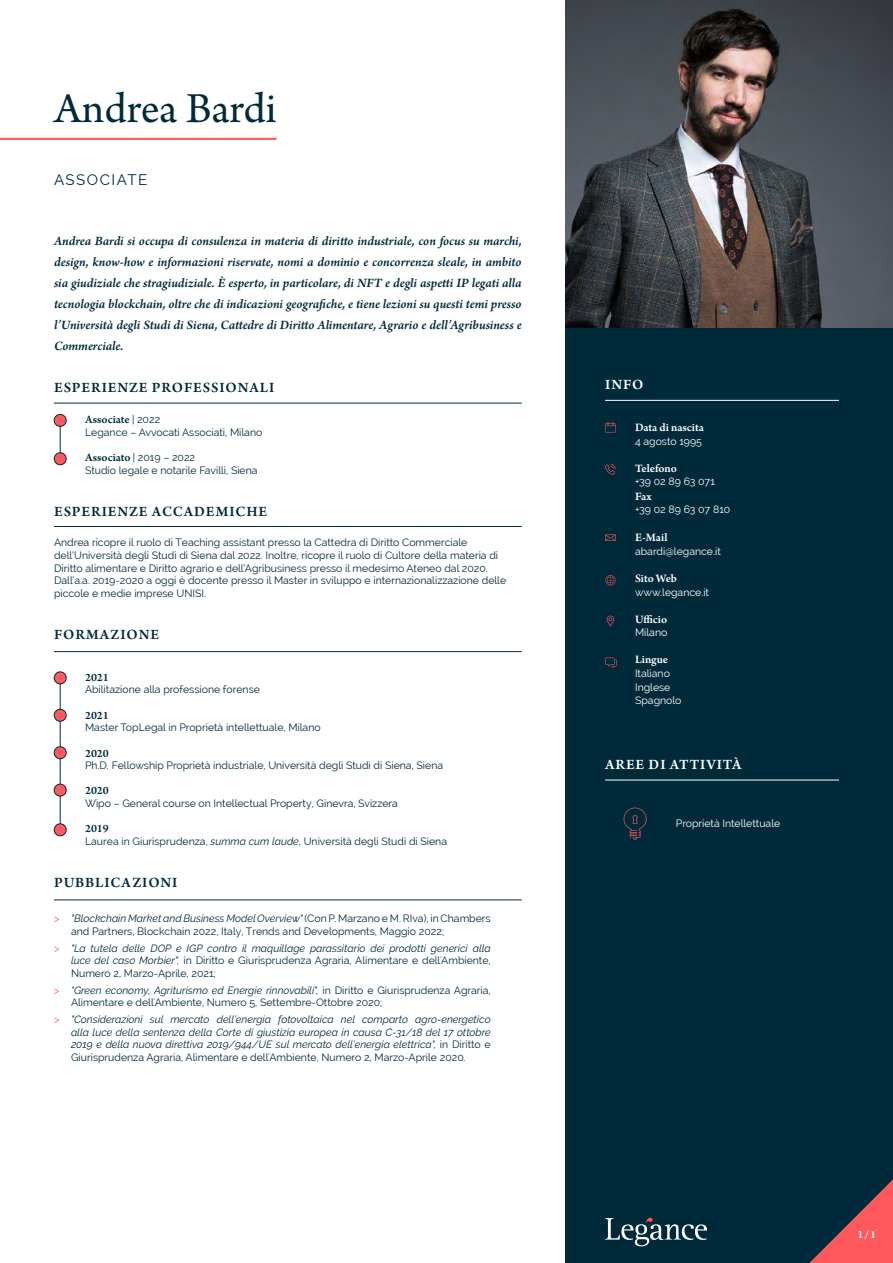
<style>
.page{position:relative;width:893px;height:1263px;background:#fff}
.page>*{position:absolute;margin:0;border:0;box-sizing:border-box;transform-origin:0 0}
.t1{font:45px "Arno Pro";letter-spacing:-.005em;color:#002a3a}
.t2{font:600 15px "Arno Pro";letter-spacing:.06em;color:#002a3a}
.t3{font:600 15px "Arno Pro";letter-spacing:.06em;color:#fff}
.t4{font:15px "Raleway";letter-spacing:.1em;color:#002a3a}
.t5{font:italic 600 13.5px/21px "Arno Pro";color:#002a3a;text-align:justify}
.t6{font:600 12px "Arno Pro";color:#fff}
.t7{font:600 12px "Arno Pro";color:#002a3a}
.t8{font:10.5px/12.6px "Raleway";color:#002a3a}
.t9{font:italic 10.5px/12.6px "Raleway";color:#002a3a;text-align:justify}
.t10{font:10.5px/13.5px "Raleway";color:#fff}
.s1{font-family:"Raleway";font-weight:400;font-size:10.5px}
.s2{font-family:"Arno Pro";font-weight:600;font-size:12px}
.s3{font-style:italic}
.s4{color:#ff585d}
.s5{font-style:normal;color:#ff585d}
.s6{font-style:normal}
</style>
<div class="page">
<div style="left:566px;top:0;width:327px;height:1263px;background:#002a3a"></div>
<svg style="left:607px;top:616px;width:7px;height:10px"></svg>
<svg style="left:605px;top:534px;width:11px;height:7px"></svg>
<svg style="left:605px;top:464px;width:11px;height:11px"></svg>
<svg style="left:605px;top:575px;width:11px;height:10px"></svg>
<svg style="left:605px;top:422px;width:11px;height:10px"></svg>
<svg style="left:605px;top:658px;width:12px;height:10px"></svg>
<hr style="left:605px;top:400px;width:234px;height:1px;background:#fff">
<hr style="left:605px;top:780px;width:234px;height:1px;background:#fff">
<hr style="left:0;top:138px;width:277px;height:2px;background:#ff585d">
<hr style="left:60px;top:420px;width:1px;height:39px;background:#002a3a">
<hr style="left:60px;top:678px;width:1px;height:154px;background:#002a3a">
<hr style="left:54px;top:403px;width:468px;height:1px;background:#002a3a">
<hr style="left:54px;top:526px;width:468px;height:1px;background:#002a3a">
<hr style="left:54px;top:651px;width:468px;height:1px;background:#002a3a">
<div style="left:54px;top:414px;width:12px;height:12px;background:#ff585d;border-radius:50%"></div>
<div style="left:54px;top:414px;width:12px;height:13px;border:1px solid #002a3a;border-radius:50%"></div>
<div style="left:54px;top:672px;width:12px;height:12px;background:#ff585d;border-radius:50%"></div>
<div style="left:54px;top:672px;width:12px;height:12px;border:1px solid #002a3a;border-radius:50%"></div>
<div style="left:54px;top:453px;width:12px;height:12px;background:#ff585d;border-radius:50%"></div>
<div style="left:54px;top:453px;width:12px;height:12px;border:1px solid #002a3a;border-radius:50%"></div>
<div style="left:54px;top:709px;width:12px;height:12px;background:#ff585d;border-radius:50%"></div>
<div style="left:54px;top:709px;width:12px;height:12px;border:1px solid #002a3a;border-radius:50%"></div>
<div style="left:54px;top:747px;width:12px;height:12px;background:#ff585d;border-radius:50%"></div>
<div style="left:54px;top:746px;width:12px;height:13px;border:1px solid #002a3a;border-radius:50%"></div>
<div style="left:54px;top:784px;width:12px;height:12px;background:#ff585d;border-radius:50%"></div>
<div style="left:54px;top:784px;width:12px;height:12px;border:1px solid #002a3a;border-radius:50%"></div>
<div style="left:54px;top:824px;width:12px;height:12px;background:#ff585d;border-radius:50%"></div>
<div style="left:54px;top:824px;width:12px;height:12px;border:1px solid #002a3a;border-radius:50%"></div>
<svg style="left:624px;top:808px;width:22px;height:32px"></svg>
<img style="left:566px;top:0;width:327px;height:327px">
<hr style="left:54px;top:900px;width:468px;height:1px;background:#002a3a">
<svg style="left:605px;top:1218px;width:102px;height:28px"></svg>
<svg style="left:809px;top:1179px;width:84px;height:84px"></svg>
<h1 class="t1" style="left:54px;top:83px;width:224px">Andrea Bardi</h1>
<h2 class="t4" style="left:54px;top:171px;width:95px">ASSOCIATE</h2>
<p class="t5" style="left:54px;top:231px;width:469px">Andrea Bardi si occupa di consulenza in materia di diritto industriale, con focus su marchi, design, know-how e informazioni riservate, nomi a dominio e concorrenza sleale, in ambito sia giudiziale che stragiudiziale. È esperto, in particolare, di NFT e degli aspetti IP legati alla tecnologia blockchain, oltre che di indicazioni geografiche, e tiene lezioni su questi temi presso l’Università degli Studi di Siena, Cattedre di Diritto Alimentare, Agrario e dell’Agribusiness e Commerciale.</p>
<h2 class="t2" style="left:54px;top:379px;width:222px">ESPERIENZE PROFESSIONALI</h2>
<p class="t7" style="left:85px;top:412px;width:77px">Associate <span class="s1">| 2022</span></p>
<p class="t8" style="left:85px;top:426px;width:179px">Legance – Avvocati Associati, Milano</p>
<p class="t8" style="left:85px;top:451px;width:174px"><span class="s2">Associato</span> | 2019 – 2022<br>Studio legale e notarile Favilli, Siena</p>
<h2 class="t2" style="left:54px;top:502px;width:215px">ESPERIENZE ACCADEMICHE</h2>
<p class="t8" style="left:54px;top:536px;width:454px">Andrea ricopre il ruolo di Teaching assistant presso la Cattedra di Diritto Commerciale dell’Università degli Studi di Siena dal 2022. Inoltre, ricopre il ruolo di Cultore della materia di Diritto alimentare e Diritto agrario e dell’Agribusiness presso il medesimo Ateneo dal 2020.<br>Dall’a.a. 2019-2020 a oggi è docente presso il Master in sviluppo e internazionalizzazione delle piccole e medie imprese UNISI.</p>
<h2 class="t2" style="left:54px;top:626px;width:107px">FORMAZIONE</h2>
<p class="t7" style="left:85px;top:670px;width:25px">2021</p>
<p class="t8" style="left:85px;top:683px;width:176px">Abilitazione alla professione forense</p>
<p class="t7" style="left:85px;top:708px;width:25px">2021</p>
<p class="t8" style="left:85px;top:721px;width:237px">Master TopLegal in Proprietà intellettuale, Milano</p>
<p class="t7" style="left:85px;top:746px;width:25px">2020</p>
<p class="t8" style="left:85px;top:759px;width:360px">Ph.D. Fellowship Proprietà industriale, Università degli Studi di Siena, Siena</p>
<p class="t7" style="left:85px;top:784px;width:25px">2020</p>
<p class="t8" style="left:85px;top:797px;width:314px">Wipo – General course on Intellectual Property, Ginevra, Svizzera</p>
<p class="t7" style="left:85px;top:822px;width:25px">2019</p>
<p class="t8" style="left:85px;top:835px;width:364px">Laurea in Giurisprudenza, <span class="s3">summa cum laude</span>, Università degli Studi di Siena</p>
<h2 class="t2" style="left:54px;top:874px;width:125px">PUBBLICAZIONI</h2>
<p class="t8" style="left:71px;top:912px;width:421px;text-indent:-17px"><span class="s4">&gt;</span> <span class="s3">"Blockchain Market and Business Model Overview"</span> (Con P. Marzano e M. RIva), in Chambers and Partners, Blockchain 2022, Italy, Trends and Developments, Maggio 2022;</p>
<p class="t9" style="left:71px;top:941px;width:421px;text-indent:-17px"><span class="s5">&gt;</span> "La tutela delle DOP e IGP contro il maquillage parassitario dei prodotti generici alla luce del caso Morbier", <span class="s6">in Diritto e Giurisprudenza Agraria, Alimentare e dell'Ambiente, Numero 2, Marzo-Aprile, 2021;</span></p>
<p class="t8" style="left:71px;top:983px;width:421px;text-indent:-17px"><span class="s4">&gt;</span> <span class="s3">"Green economy, Agriturismo ed Energie rinnovabili",</span> in Diritto e Giurisprudenza Agraria,<br>Alimentare e dell'Ambiente, Numero 5, Settembre-Ottobre 2020;</p>
<p class="t9" style="left:71px;top:1013px;width:421px;text-indent:-17px"><span class="s5">&gt;</span> "Considerazioni sul mercato dell’energia fotovoltaica nel comparto agro-energetico alla luce della sentenza della Corte di giustizia europea in causa C-31/18 del 17 ottobre 2019 e della nuova direttiva 2019/944/UE sul mercato dell’energia elettrica", <span class="s6">in Diritto e Giurisprudenza Agraria, Alimentare e dell'Ambiente, Numero 2, Marzo-Aprile 2020.</span></p>
<h2 class="t3" style="left:605px;top:376px;width:40px">INFO</h2>
<p class="t6" style="left:635px;top:421px;width:70px">Data di nascita</p>
<p class="t10" style="left:635px;top:434px;width:68px">4 agosto 1995</p>
<p class="t6" style="left:635px;top:461px;width:43px">Telefono</p>
<p class="t10" style="left:635px;top:475px;width:81px">+39 02 89 63 071</p>
<p class="t6" style="left:635px;top:489px;width:18px">Fax</p>
<p class="t10" style="left:635px;top:503px;width:97px">+39 02 89 63 07 810</p>
<p class="t6" style="left:635px;top:530px;width:34px">E-Mail</p>
<p class="t10" style="left:635px;top:544px;width:87px">abardi@legance.it</p>
<p class="t6" style="left:635px;top:572px;width:43px">Sito Web</p>
<p class="t10" style="left:635px;top:585px;width:76px">www.legance.it</p>
<p class="t6" style="left:635px;top:612px;width:34px">Ufficio</p>
<p class="t10" style="left:635px;top:626px;width:34px">Milano</p>
<p class="t6" style="left:635px;top:653px;width:35px">Lingue</p>
<p class="t10" style="left:635px;top:666px;width:48px">Italiano<br>Inglese<br>Spagnolo</p>
<h2 class="t3" style="left:605px;top:756px;width:138px">AREE DI ATTIVITÀ</h2>
<p class="t10" style="left:676px;top:817px;width:106px">Proprietà Intellettuale</p>
<p class="t6" style="left:857px;top:1228px;width:20px">1/1</p>
</div>
